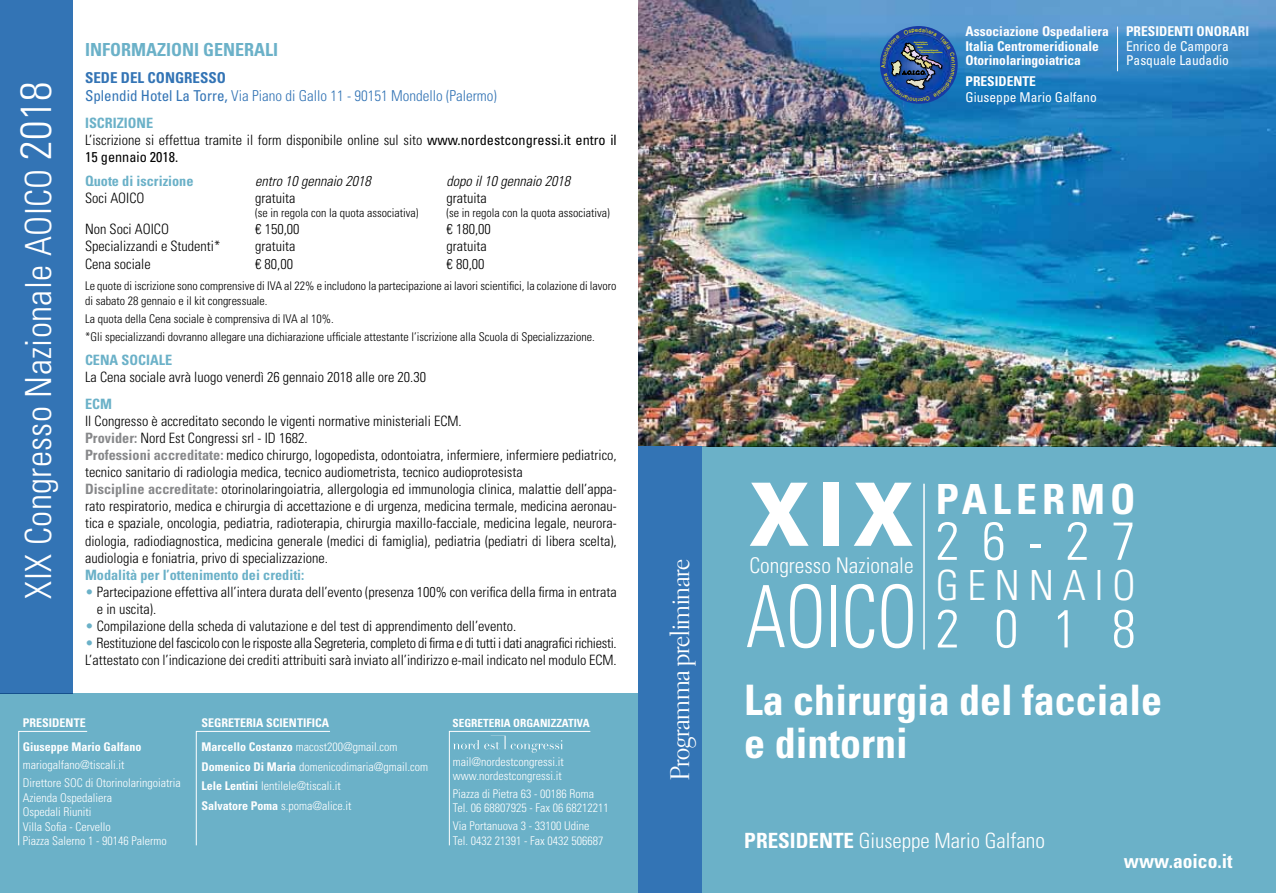
<style>
.page{position:relative;width:1276px;height:893px;background:#fff}
.page>*{position:absolute;margin:0;border:0;box-sizing:border-box;transform-origin:0 0}
.t1{font:900 87.45px "Univers LT Std";color:#fff;scale:.83 1}
.t2{font:300 condensed 85.8px "Univers LT Std";color:#fff;scale:.83 1}
.t3{font:300 condensed 53.4px "Univers LT Std";letter-spacing:.655em;color:#fff}
.t4{font:700 condensed 42px/42.8px "Univers LT Std";color:#fff}
.t5{font:700 condensed 41.55px "Univers LT Std";letter-spacing:.125em;color:#fff}
.t6{font:300 condensed 41.55px "Univers LT Std";color:#fff}
.t7{font:300 condensed 36px "Univers LT Std";letter-spacing:.01em;color:#fff}
.t8{font:27px "Electra LH Display";color:#fff}
.t9{font:300 condensed 21.6px "Univers LT Std";color:#fff}
.t10{font:300 condensed 21px "Univers LT Std";color:#fff}
.t11{font:700 condensed 19.5px "Univers LT Std";color:#fff}
.t12{font:700 condensed 18px "Univers LT Std";color:#6bb1c8}
.t13{font:300 condensed 15px/18px "Univers LT Std";color:#3374b5}
.t14{font:300 condensed 14.25px/17.1px "Univers LT Std";color:#000}
.t15{font:300 condensed 14.25px/17.1px "Univers LT Std";letter-spacing:-.02em;color:#000}
.t16{font:700 condensed 14.25px "Univers LT Std";color:#6bb1c8}
.t17{font:italic 300 condensed 14.25px "Univers LT Std";color:#000}
.t18{font:700 condensed 13.5px/14.2px "Univers LT Std";color:#fff}
.t19{font:condensed 13.5px/14.2px "Univers LT Std";color:#fff}
.t20{font:300 condensed 12px/14.4px "Univers LT Std";color:#fff}
.t21{font:300 condensed 12px/14.4px "Univers LT Std";color:#000}
.t22{font:700 condensed 12px/24px "Univers LT Std";color:#fff}
.t23{font:700 condensed 11.25px "Univers LT Std";color:#fff}
.t24{font:5.55px "Helvetica";color:#fff200}
.t25{font:italic 600 2.25px "Franklin Gothic";color:#fff200;scale:1.07 1}
.s1{font-size:43.5px}
.s2{font-weight:700}
.s3{font-weight:400}
.s4{font-weight:700;color:#6bb1c8}
.s5{font-weight:700;color:#87888a}
.s6{color:#6bb1c8}
.s7{font-weight:300}
.s8{font-size:21.6px}
</style>
<div class="page">
<div style="left:0;top:0;width:72px;height:693px;background:#3374b5"></div>
<div style="left:638px;top:446px;width:638px;height:447px;background:#6bb1c8"></div>
<img style="left:638px;top:0;width:638px;height:446px">
<div style="left:638px;top:446px;width:64px;height:447px;background:#3374b5"></div>
<div style="left:0;top:693px;width:638px;height:200px;background:#6bb1c8"></div>
<svg style="left:18px;top:731px;width:70px;height:115px"></svg>
<svg style="left:195px;top:731px;width:135px;height:115px"></svg>
<svg style="left:448px;top:731px;width:143px;height:115px"></svg>
<hr style="left:1117px;top:27px;width:1px;height:44px;background:#fff">
<hr style="left:923px;top:484px;width:1px;height:165px;background:#fff">
<img style="left:880px;top:26px;width:77px;height:78px">
<h3 class="t7" style="left:17px;top:599px;width:519px;rotate:-90deg">XIX Congresso Nazionale AOICO <span class="s1">2018</span></h3>
<p class="t12" style="left:85px;top:38px;width:130px">INFORMAZIONI GENERA</p>
<p class="t12" style="left:265px;top:38px;width:12px">LI</p>
<p class="t13" style="left:85px;top:68px;width:413px"><span class="s2">Sede del Congresso<br></span><span class="s3">Splendid Hotel La Torre,</span> Via Piano di Gallo 11 - 90151 Mondello (Palermo)</p>
<p class="t14" style="left:85px;top:114px;width:533px"><span class="s4">Iscrizione<br></span>L’iscrizione si effettua tramite il form disponibile online sul sito <span class="s3">www.nordestcongressi.it entro il<br>15 gennaio 2018.</span></p>
<p class="t16" style="left:85px;top:172px;width:110px">Quote di iscrizione</p>
<p class="t17" style="left:255px;top:172px;width:117px">entro 10 gennaio 2018</p>
<p class="t17" style="left:446px;top:172px;width:125px">dopo il 10 gennaio 2018</p>
<p class="t14" style="left:85px;top:189px;width:61px">Soci AOICO</p>
<p class="t14" style="left:255px;top:189px;width:42px">gratuita</p>
<p class="t14" style="left:446px;top:189px;width:42px">gratuita</p>
<p class="t21" style="left:255px;top:206px;width:165px">(se in regola con la quota associativa)</p>
<p class="t21" style="left:446px;top:206px;width:165px">(se in regola con la quota associativa)</p>
<p class="t14" style="left:85px;top:221px;width:85px">Non Soci AOICO</p>
<p class="t14" style="left:255px;top:221px;width:46px">€ 150,00</p>
<p class="t14" style="left:446px;top:221px;width:46px">€ 180,00</p>
<p class="t14" style="left:85px;top:238px;width:137px">Specializzandi e Studenti*</p>
<p class="t14" style="left:255px;top:238px;width:42px">gratuita</p>
<p class="t14" style="left:446px;top:238px;width:42px">gratuita</p>
<p class="t14" style="left:85px;top:255px;width:67px">Cena sociale</p>
<p class="t14" style="left:255px;top:255px;width:39px">€ 80,00</p>
<p class="t14" style="left:446px;top:255px;width:39px">€ 80,00</p>
<p class="t21" style="left:85px;top:279px;width:533px">Le quote di iscrizione sono comprensive di IVA al 22% e includono la partecipazione ai lavori scientifici, la colazione di lavoro di sabato 28 gennaio e il kit congressuale.</p>
<p class="t21" style="left:85px;top:309px;width:511px;line-height:18px">La quota della Cena sociale è comprensiva di IVA al 10%.<br>*Gli specializzandi dovranno allegare una dichiarazione ufficiale attestante l’iscrizione alla Scuola di Specializzazione.</p>
<p class="t16" style="left:85px;top:351px;width:89px">Cena sociale</p>
<p class="t14" style="left:85px;top:368px;width:342px">La Cena sociale avrà luogo venerdì 26 gennaio 2018 alle ore 20.30</p>
<p class="t16" style="left:85px;top:395px;width:28px">EC M</p>
<p class="t14" style="left:85px;top:412px;width:533px">Il Congresso è accreditato secondo le vigenti normative ministeriali ECM.<br><span class="s5">Provider:</span> Nord Est Congressi srl - ID 1682.<br><span class="s5">Professioni accreditate:</span> medico chirurgo, logopedista, odontoiatra, infermiere, infermiere pediatrico, tecnico sanitario di radiologia medica, tecnico audiometrista, tecnico audioprotesista<br><span class="s5">Discipline accreditate:</span> otorinolaringoiatria, allergologia ed immunologia clinica, malattie dell’appa&shy;rato respiratorio, medica e chirurgia di accettazione e di urgenza, medicina termale, medicina aeronau&shy;tica e spaziale, oncologia, pediatria, radioterapia, chirurgia maxillo-facciale, medicina legale, neurora&shy;diologia, radiodiagnostica, medicina generale (medici di famiglia), pediatria (pediatri di libera scelta), audiologia e foniatria, privo di specializzazione.</p>
<p class="t16" style="left:85px;top:566px;width:221px">Modalità per l’ottenimento dei crediti:</p>
<p class="t14" style="left:97px;top:583px;width:521px;text-indent:-12px"><span class="s6">•</span> Partecipazione effettiva all’intera durata dell’evento (presenza 100% con verifica della firma in entrata e in uscita).</p>
<p class="t14" style="left:85px;top:617px;width:433px"><span class="s6">•</span> Compilazione della scheda di valutazione e del test di apprendimento dell’evento.</p>
<p class="t15" style="left:85px;top:634px;width:533px"><span class="s6">•</span> Restituzione del fascicolo con le risposte alla Segreteria, completo di firma e di tutti i dati anagrafici richiesti.<br>L’attestato con l’indicazione dei crediti attribuiti sarà inviato all’indirizzo e-mail indicato nel modulo ECM.</p>
<p class="t22" style="left:23px;top:711px;width:64px">presidente</p>
<p class="t23" style="left:452px;top:716px;width:139px">Segreteria Organizzativa</p>
<p class="t22" style="left:23px;top:735px;width:120px">Giuseppe Mario Galfano</p>
<p class="t20" style="left:23px;top:756px;width:159px;line-height:18px">mariogalfano@tiscali.it<br>Direttore SOC di Otorinolaringoiatria</p>
<p class="t20" style="left:23px;top:790px;width:145px">Azienda Ospedaliera<br>Ospedali Riuniti<br>Villa Sofia - Cervello<br>Piazza Salerno 1 - 90146 Palermo</p>
<p class="t22" style="left:202px;top:711px;width:197px">Segreteria Scientifica<br>Marcello Costanzo <span class="s7">macost200@gmail.com</span></p>
<p class="t20" style="left:202px;top:757px;width:228px;line-height:19.5px"><span class="s2">Domenico Di Maria</span> domenicodimaria@gmail.com<br><span class="s2">Lele Lentini</span> lentilele@tiscali.it<br><span class="s2">Salvatore Poma</span> s.poma@alice.it</p>
<p class="t20" style="left:453px;top:754px;width:112px">mail@nordestcongressi.it www.nordestcongressi.it</p>
<p class="t20" style="left:453px;top:787px;width:157px">Piazza di Pietra 63 - 00186 Roma<br>Tel. 06 68807925 - Fax 06 68212211</p>
<p class="t20" style="left:453px;top:819px;width:152px">Via Portanuova 3 - 33100 Udine<br>Tel. 0432 21391 - Fax 0432 506687</p>
<p class="t25" style="left:914px;top:40px;width:14px">Associazione</p>
<p class="t25" style="left:915px;top:43px;width:13px">Ospedaliera</p>
<p class="t25" style="left:917px;top:46px;width:7px">Italia</p>
<p class="t25" style="left:919px;top:48px;width:19px">Centromeridionale</p>
<p class="t25" style="left:921px;top:51px;width:22px">Otorinolaringoiatrica</p>
<p class="t24" style="left:919px;top:103px;width:3px;rotate:180deg">r</p>
<p class="t18" style="left:965px;top:24px;width:145px">Associazione Ospedaliera<br>Italia Centromeridionale<br>Otorinolaringoiatrica</p>
<p class="t18" style="left:965px;top:74px;width:72px">Presidente</p>
<p class="t19" style="left:965px;top:90px;width:133px">Giuseppe Mario Galfano</p>
<p class="t18" style="left:1126px;top:24px;width:125px">Presidenti Onorari</p>
<p class="t19" style="left:1126px;top:39px;width:104px">Enrico de Campora<br>Pasquale Laudadio</p>
<h3 class="t8" style="left:664px;top:780px;width:223px;rotate:-90deg">Programma preliminare</h3>
<h1 class="t1" style="left:749px;top:460px;width:200px">XIX</h1>
<h3 class="t9" style="left:749px;top:552px;width:166px">Congresso Nazionale</h3>
<h2 class="t2" style="left:746px;top:565px;width:208px">AOICO</h2>
<h3 class="t5" style="left:935px;top:474px;width:166px">palermo</h3>
<h3 class="t3" style="left:935px;top:509px;width:201px">26-27</h3>
<h3 class="t6" style="left:935px;top:560px;width:29px">gennaio</h3>
<h3 class="t3" style="left:935px;top:597px;width:201px">2018</h3>
<h3 class="t4" style="left:744px;top:679px;width:419px">La chirurgia del facciale e dintorni</h3>
<h3 class="t10" style="left:744px;top:828px;width:302px"><span class="s2">Presidente</span> Giuseppe Mario Gal<span class="s8">fano</span></h3>
<h3 class="t11" style="left:1124px;top:849px;width:110px">www.aoico.it</h3>
</div>
